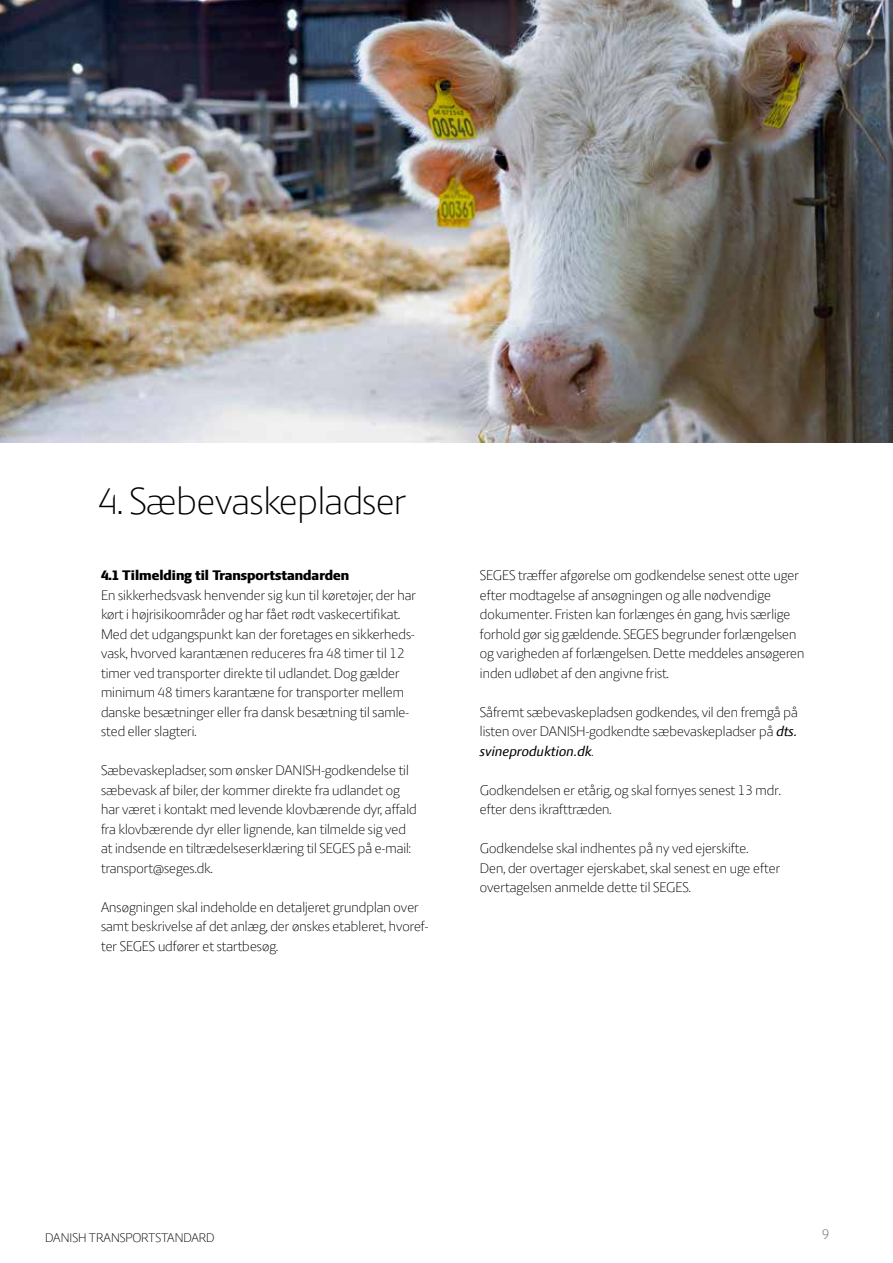
<style>
.page{position:relative;width:893px;height:1263px;background:#fff}
.page>*{position:absolute;margin:0;border:0;box-sizing:border-box;transform-origin:0 0}
.t1{font:300 40.5px "LF Press Sans";letter-spacing:-.01em;color:#000}
.t2{font:300 15px/19.5px "LF Press Sans";color:#000}
.t3{font:800 15px "LF Press Sans";color:#000}
.t4{font:300 15px "LF Press Sans";color:#58595b}
.t5{font:300 13.5px "LF Press Sans";color:#000}
.s1{font-weight:400;font-style:italic}
</style>
<div class="page">
<img style="left:0;top:0;width:893px;height:442px">
<h1 class="t1" style="left:98px;top:478px;width:310px">4. Sæbevaskepladser</h1>
<p class="t3" style="left:101px;top:567px;width:250px">4.1 Tilmelding til Transportstandarden</p>
<p class="t2" style="left:101px;top:585px;width:316px">En sikkerhedsvask henvender sig kun til køretøjer, der har kørt i højrisikoområder og har fået rødt vaskecertifikat.<br>Med det udgangspunkt kan der foretages en sikkerheds&shy;vask, hvorved karantænen reduceres fra 48 timer til 12 timer ved transporter direkte til udlandet. Dog gælder minimum 48 timers karantæne for transporter mellem danske besætninger eller fra dansk besætning til samle&shy;sted eller slagteri.</p>
<p class="t2" style="left:101px;top:760px;width:317px">Sæbevaskepladser, som ønsker DANISH-godkendelse til sæbevask af biler, der kommer direkte fra udlandet og har været i kontakt med levende klovbærende dyr, affald fra klovbærende dyr eller lignende, kan tilmelde sig ved at indsende en tiltrædelseserklæring til SEGES på e-mail: transport@seges.dk.</p>
<p class="t2" style="left:101px;top:897px;width:329px">Ansøgningen skal indeholde en detaljeret grundplan over samt beskrivelse af det anlæg, der ønskes etableret, hvoref&shy;ter SEGES udfører et startbesøg.</p>
<p class="t2" style="left:480px;top:565px;width:326px">SEGES træffer afgørelse om godkendelse senest otte uger efter modtagelse af ansøgningen og alle nødvendige dokumenter. Fristen kan forlænges én gang, hvis særlige forhold gør sig gældende. SEGES begrunder forlængelsen og varigheden af forlængelsen. Dette meddeles ansøgeren inden udløbet af den angivne frist.</p>
<p class="t2" style="left:480px;top:702px;width:319px;text-align:justify">Såfremt sæbevaskepladsen godkendes, vil den fremgå på listen over DANISH-godkendte sæbevaskepladser på <span class="s1">dts. svineproduktion.dk</span>.</p>
<p class="t2" style="left:480px;top:780px;width:302px">Godkendelsen er etårig, og skal fornyes senest 13 mdr. efter dens ikrafttræden.</p>
<p class="t2" style="left:480px;top:838px;width:302px">Godkendelse skal indhentes på ny ved ejerskifte.<br>Den, der overtager ejerskabet, skal senest en uge efter overtagelsen anmelde dette til SEGES.</p>
<p class="t5" style="left:45px;top:1229px;width:171px">DANISH TRANSPORTSTANDARD</p>
<p class="t4" style="left:822px;top:1225px;width:9px">9</p>
</div>
